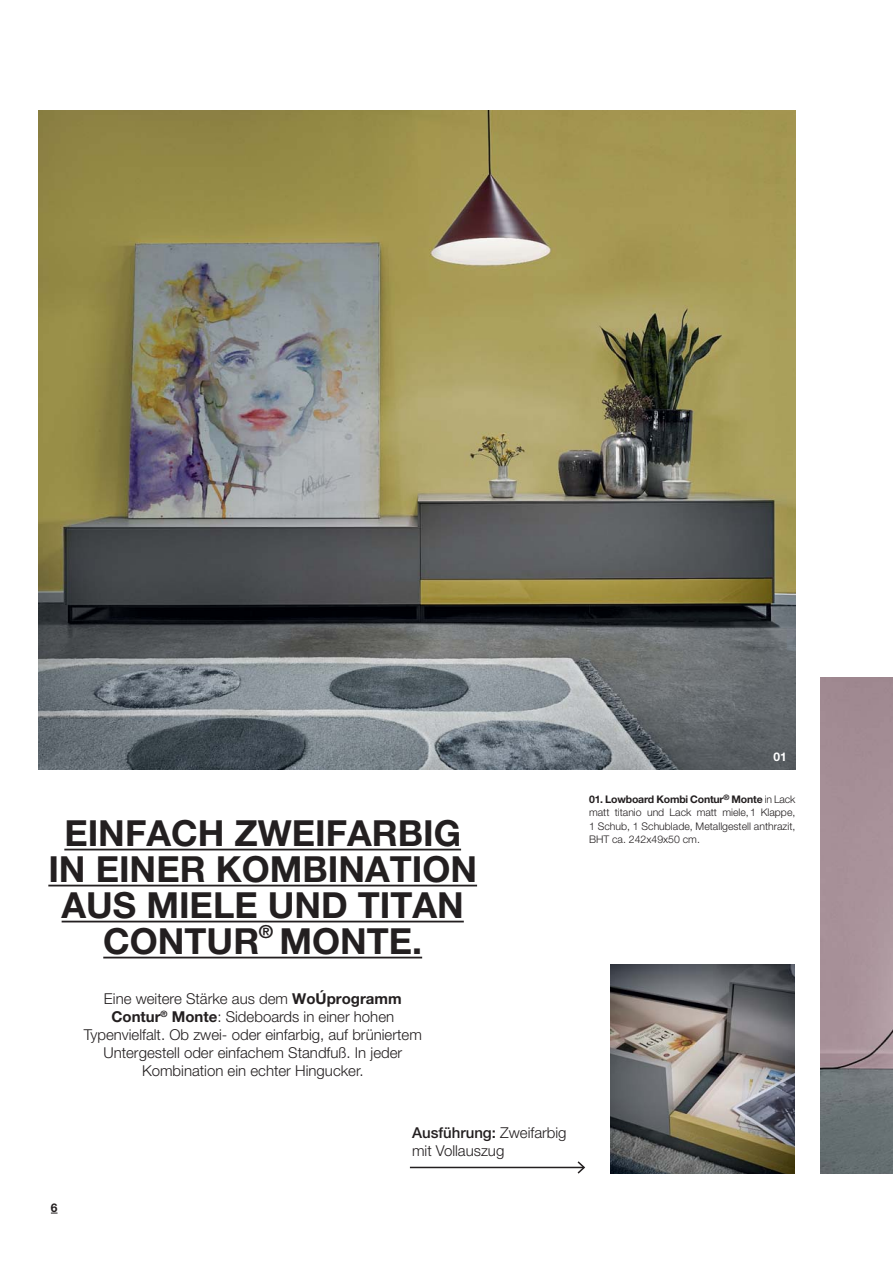
<style>
.page{position:relative;width:893px;height:1263px;background:#fff}
.page>*{position:absolute;margin:0;border:0;box-sizing:border-box;transform-origin:0 0}
.t1{font:700 36px/36px "Helvetica Neue LT Pro";color:#231f20;text-align:center}
.t2{font:700 18px "Helvetica Neue LT Pro";color:#231f20}
.t3{font:300 15px/18px "Helvetica Neue LT Pro";color:#231f20;text-align:center}
.t4{font:700 12px "Helvetica Neue LT Pro";color:#fff}
.t5{font:700 12px "Helvetica Neue LT Pro";color:#231f20}
.t6{font:300 10.5px/13.5px "Helvetica Neue LT Pro";color:#231f20;text-align:justify}
.s1{font-weight:700}
.s2{font-weight:500}
</style>
<div class="page">
<img style="left:820px;top:678px;width:72px;height:496px">
<img style="left:38px;top:111px;width:757px;height:659px">
<img style="left:610px;top:964px;width:184px;height:210px">
<hr style="left:64px;top:849px;width:397px;height:1px;background:#231f20">
<hr style="left:48px;top:885px;width:429px;height:1px;background:#231f20">
<hr style="left:62px;top:921px;width:402px;height:1px;background:#231f20">
<hr style="left:103px;top:957px;width:319px;height:1px;background:#231f20">
<hr style="left:410px;top:1167px;width:174px;height:1px;background:#231f20">
<svg style="left:576px;top:1161px;width:9px;height:13px"></svg>
<h1 class="t1" style="left:64px;top:818px;width:398px">EINFACH ZWEIFARBIG</h1>
<h1 class="t1" style="left:48px;top:854px;width:430px">IN EINER KOMBINATION<br>AUS MIELE UND TITAN<br>CONTUR MONTE.</h1>
<p class="t2" style="left:259px;top:925px;width:16px">®</p>
<p class="t3" style="left:84px;top:991px;width:339px">Eine weitere Stärke aus dem <span class="s1">WoÚprogramm Contur</span><sup>®</sup> <span class="s1">Monte</span>: Sideboards in einer hohen Typenvielfalt. Ob zwei- oder einfarbig, auf brüniertem Untergestell oder einfachem Standfuß. In jeder Kombination ein echter Hingucker.</p>
<p class="t5" style="left:51px;top:1203px;width:8px">6</p>
<p class="t3" style="left:412px;top:1125px;width:156px;text-align:left"><span class="s2">Ausführung:</span> Zweifarbig mit Vollauszug</p>
<p class="t4" style="left:773px;top:753px;width:15px">01</p>
<p class="t6" style="left:589px;top:793px;width:208px"><span class="s1">01. Lowboard Kombi Contur</span><sup>®</sup> <span class="s1">Monte</span> in Lack matt titanio und Lack matt miele, 1 Klappe, 1 Schub, 1 Schublade, Metallgestell anthrazit,</p>
<p class="t6" style="left:589px;top:834px;width:112px">BHT ca. 242x49x50 cm.</p>
</div>
